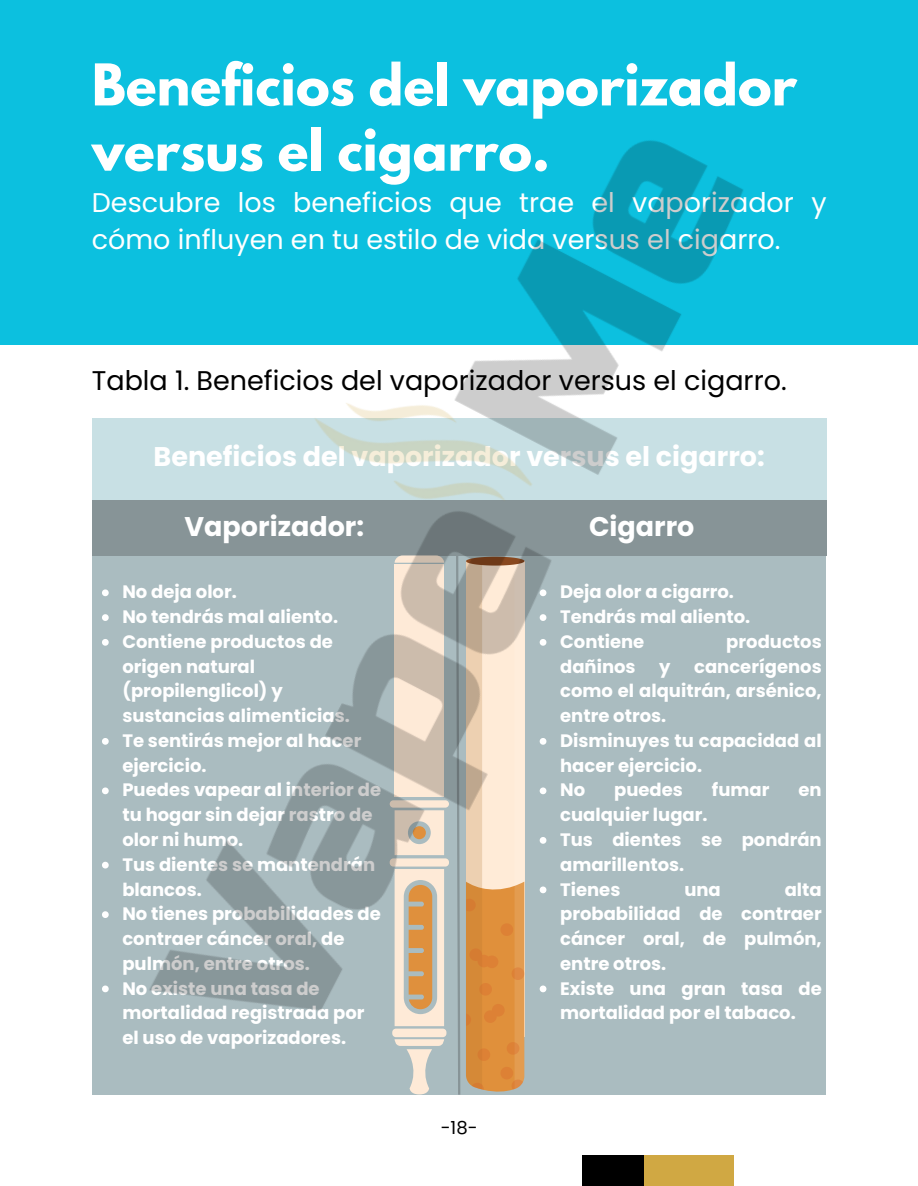
<style>
.page{position:relative;width:918px;height:1186px;background:#fff}
.page>*{position:absolute;margin:0;border:0;box-sizing:border-box;transform-origin:0 0}
.t1{font:700 51px/65.2px "League Spartan";color:#fff}
.t2{font:27px/37.2px "Poppins";color:#fff}
.t3{font:700 27px "Poppins";color:#fff}
.t4{font:27px "Poppins";color:#000}
.t5{font:700 18px/24.8px "Poppins";color:#fff}
.t6{font:18px "Poppins";color:#000}
</style>
<div class="page">
<img style="left:0;top:0;width:918px;height:1186px">
<p class="t1" style="left:92px;top:59px;width:707px">Beneficios del vaporizador versus el cigarro.</p>
<h1 class="t2" style="left:92px;top:184px;width:736px">Descubre los beneficios que trae el vaporizador y cómo influyen en tu estilo de vida versus el cigarro.</h1>
<h3 class="t4" style="left:92px;top:361px;width:696px">Tabla 1. Beneficios del vaporizador versus el cigarro.</h3>
<h2 class="t3" style="left:154px;top:437px;width:613px">Beneficios del vaporizador versus el cigarro:</h2>
<p class="t3" style="left:185px;top:508px;width:181px">Vaporizador:</p>
<h2 class="t3" style="left:589px;top:508px;width:107px">Cigarro</h2>
<p class="t5" style="left:122px;top:580px;width:116px">No deja olor.</p>
<p class="t5" style="left:122px;top:604px;width:217px">No tendrás mal aliento.</p>
<p class="t5" style="left:122px;top:629px;width:229px">Contiene productos de origen natural (propilenglicol) y sustancias alimenticias.</p>
<p class="t5" style="left:122px;top:728px;width:241px">Te sentirás mejor al hacer ejercicio.</p>
<p class="t5" style="left:122px;top:778px;width:260px">Puedes vapear al interior de tu hogar sin dejar rastro de olor ni humo.</p>
<p class="t5" style="left:122px;top:852px;width:254px">Tus dientes se mantendrán blancos.</p>
<p class="t5" style="left:122px;top:901px;width:260px">No tienes probabilidades de contraer cáncer oral, de pulmón, entre otros.</p>
<p class="t5" style="left:122px;top:976px;width:244px">No existe una tasa de mortalidad registrada por el uso de vaporizadores.</p>
<h3 class="t6" style="left:441px;top:1115px;width:38px">-18-</h3>
<p class="t5" style="left:560px;top:580px;width:175px">Deja olor a cigarro.</p>
<p class="t5" style="left:560px;top:604px;width:192px">Tendrás mal aliento.</p>
<p class="t5" style="left:560px;top:629px;width:86px">Contiene</p>
<p class="t5" style="left:726px;top:629px;width:97px">productos</p>
<p class="t5" style="left:560px;top:654px;width:77px">dañinos</p>
<p class="t5" style="left:659px;top:654px;width:13px">y</p>
<p class="t5" style="left:560px;top:654px;width:263px;text-align:justify;text-indent:134px">cancerígenos como el alquitrán, arsénico, entre otros.</p>
<p class="t5" style="left:560px;top:728px;width:263px">Disminuyes tu capacidad al hacer ejercicio.</p>
<p class="t5" style="left:560px;top:778px;width:27px">No</p>
<p class="t5" style="left:614px;top:778px;width:70px">puedes</p>
<p class="t5" style="left:712px;top:778px;width:59px">fumar</p>
<p class="t5" style="left:799px;top:778px;width:25px">en</p>
<p class="t5" style="left:560px;top:802px;width:149px">cualquier lugar.</p>
<p class="t5" style="left:560px;top:827px;width:263px">Tus dientes se pondrán amarillentos.</p>
<p class="t5" style="left:560px;top:877px;width:62px">Tienes</p>
<p class="t5" style="left:684px;top:877px;width:38px">una</p>
<p class="t5" style="left:560px;top:877px;width:263px;text-align:justify;text-indent:225px">alta probabilidad de contraer cáncer oral, de pulmón, entre otros.</p>
<p class="t5" style="left:560px;top:976px;width:263px">Existe una gran tasa de mortalidad por el tabaco.</p>
</div>
